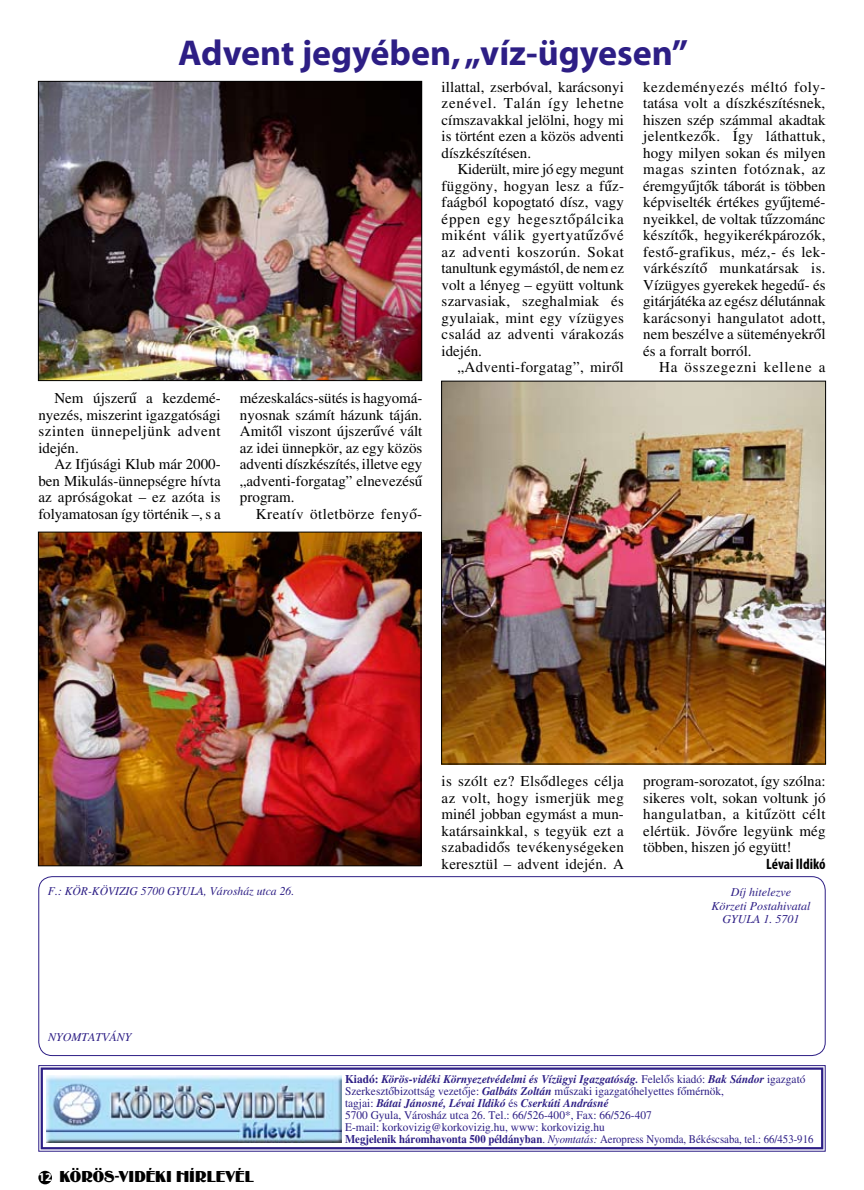
<style>
.page{position:relative;width:864px;height:1190px;background:#fff}
.page>*{position:absolute;margin:0;border:0;box-sizing:border-box;transform-origin:0 0}
.t1{font:700 36px "Myriad Pro";color:#2d1e85}
.t2{font:16.5px "Binner";letter-spacing:.005em;color:#000}
.t3{font:15px/16.5px "H Times";letter-spacing:.015em;color:#000;text-align:justify}
.t4{font:15px "H Times";letter-spacing:.05em;color:#000}
.t5{font:700 condensed 15px "Myriad Pro";color:#000}
.t6{font:12px/13.5px "H Times Italic";color:#2d1e85;text-align:center}
.t7{font:11.7px/12px "H Times";color:#2d1e85}
.t8{font:italic 11.7px "H Times Bold";color:#2d1e85}
.s1{font-family:"Myriad Pro";font-weight:700;font-size:12px;color:#fff}
.s2{font-style:normal}
.s3{font-family:"H Times";font-style:normal}
.s4{font-family:"H Times Bold";font-style:italic}
.s5{font-family:"H Times Bold"}
.s6{font-family:"H Times Italic"}
</style>
<div class="page">
<div style="left:38px;top:1170px;width:14px;height:14px;background:#000;border-radius:50%"></div>
<svg style="left:38px;top:1065px;width:787px;height:86px"></svg>
<div style="left:41px;top:1067px;width:782px;height:82px;border:2px solid #2d1e85"></div>
<div style="left:38px;top:876px;width:787px;height:179px;border:1px solid #2d1e85;border-radius:14px"></div>
<img style="left:47px;top:1075px;width:294px;height:67px">
<img style="left:40px;top:83px;width:380px;height:296px">
<div style="left:38px;top:81px;width:384px;height:300px;border:1px solid #000"></div>
<img style="left:443px;top:383px;width:380px;height:379px">
<div style="left:441px;top:381px;width:384px;height:383px;border:1px solid #000"></div>
<img style="left:40px;top:533px;width:379px;height:331px">
<div style="left:38px;top:531px;width:383px;height:335px;border:1px solid #000"></div>
<h1 class="t1" style="left:178px;top:30px;width:511px">Advent jegyében, „víz-ügyesen”</h1>
<p class="t3" style="left:38px;top:390px;width:184px;text-indent:16px">Nem újszerű a kezdemé&shy;nyezés, miszerint igazgatósági szinten ünnepeljünk advent idején.</p>
<p class="t3" style="left:38px;top:456px;width:184px;text-indent:16px">Az Ifjúsági Klub már 2000- ben Mikulás-ünnepségre hívta az apróságokat – ez azóta is folyamatosan így történik –, s a</p>
<p class="t3" style="left:240px;top:390px;width:184px">mézeskalács-sütés is hagyomá&shy;nyosnak számít házunk táján.<br>Amitől viszont újszerűvé vált az idei ünnepkör, az egy közös adventi díszkészítés, illetve egy „adventi-forgatag” elnevezésű program.</p>
<p class="t3" style="left:256px;top:506px;width:168px">Kreatív ötletbörze fenyő-</p>
<p class="t3" style="left:441px;top:79px;width:184px">illattal, zserbóval, karácsonyi zenével. Talán így lehetne címszavakkal jelölni, hogy mi is történt ezen a közös adventi díszkészítésen.</p>
<p class="t3" style="left:441px;top:161px;width:184px;text-indent:16px">Kiderült, mire jó egy megunt függöny, hogyan lesz a fűz&shy;faágból kopogtató dísz, vagy éppen egy hegesztőpálcika miként válik gyertyatűzővé az adventi koszorún. Sokat tanultunk egymástól, de nem ez volt a lényeg – együtt voltunk szarvasiak, szeghalmiak és gyulaiak, mint egy vízügyes család az adventi várakozás idején.</p>
<p class="t3" style="left:457px;top:359px;width:168px">„Adventi-forgatag”, miről</p>
<p class="t3" style="left:643px;top:79px;width:184px">kezdeményezés méltó foly&shy;tatása volt a díszkészítésnek, hiszen szép számmal akadtak jelentkezők. Így láthattuk, hogy milyen sokan és milyen magas szinten fotóznak, az éremgyűjtők táborát is többen képviselték értékes gyűjtemé&shy;nyeikkel, de voltak tűzzománc készítők, hegyikerékpározók, festő-grafikus, méz,- és lek&shy;várkészítő munkatársak is.<br>Vízügyes gyerekek hegedű- és gitárjátéka az egész délutánnak karácsonyi hangulatot adott, nem beszélve a süteményekről és a forralt borról.</p>
<p class="t4" style="left:659px;top:358px;width:168px">Ha összegezni kellene a</p>
<p class="t6" style="left:48px;top:884px;width:248px">F.: KÖR-KÖVIZIG 5700 GYULA, Városház utca 26.</p>
<p class="t6" style="left:48px;top:1030px;width:85px">NYOMTATVÁNY</p>
<p class="t3" style="left:441px;top:773px;width:184px">is szólt ez? Elsődleges célja az volt, hogy ismerjük meg minél jobban egymást a mun&shy;katársainkkal, s tegyük ezt a szabadidős tevékenységeken keresztül – advent idején. A</p>
<p class="t3" style="left:643px;top:773px;width:184px">program-sorozatot, így szólna: sikeres volt, sokan voltunk jó hangulatban, a kitűzött célt elértük. Jövőre legyünk még többen, hiszen jó együtt!</p>
<p class="t5" style="left:766px;top:854px;width:61px">Lévai Ildikó</p>
<p class="t6" style="left:711px;top:886px;width:101px">Díj hitelezve<br>Körzeti Postahivatal<br>GYULA 1. 5701</p>
<p class="t2" style="left:38px;top:1166px;width:217px"><span class="s1">12</span> KÖRÖS-VIDÉKI HÍRLEVÉL</p>
<p class="t8" style="left:345px;top:1071px;width:461px"><span class="s2">Kiadó:</span> Körös-vidéki Környezetvédelmi és Vízügyi Igazgatóság. <span class="s3">Felelõs kiadó:</span> Bak Sándor <span class="s3">igazgató</span></p>
<p class="t7" style="left:345px;top:1085px;width:380px">Szerkesztõbizottság vezetője: <span class="s4">Galbáts Zoltán</span> műszaki igazgatóhelyettes főmérnök,</p>
<p class="t8" style="left:345px;top:1095px;width:265px"><span class="s3">tagjai:</span> Bátai Jánosné, Lévai Ildikó <span class="s3">és</span> Cserkúti Andrásné</p>
<p class="t7" style="left:345px;top:1109px;width:469px">5700 Gyula, Városház utca 26. Tel.: 66/526-400*, Fax: 66/526-407<br>E-mail: korkovizig@korkovizig.hu, www: korkovizig.hu<br><span class="s5">Megjelenik háromhavonta 500 példányban</span>. <span class="s6">Nyomtatás:</span> Aeropress Nyomda, Békéscsaba, tel.: 66/453-916</p>
</div>
